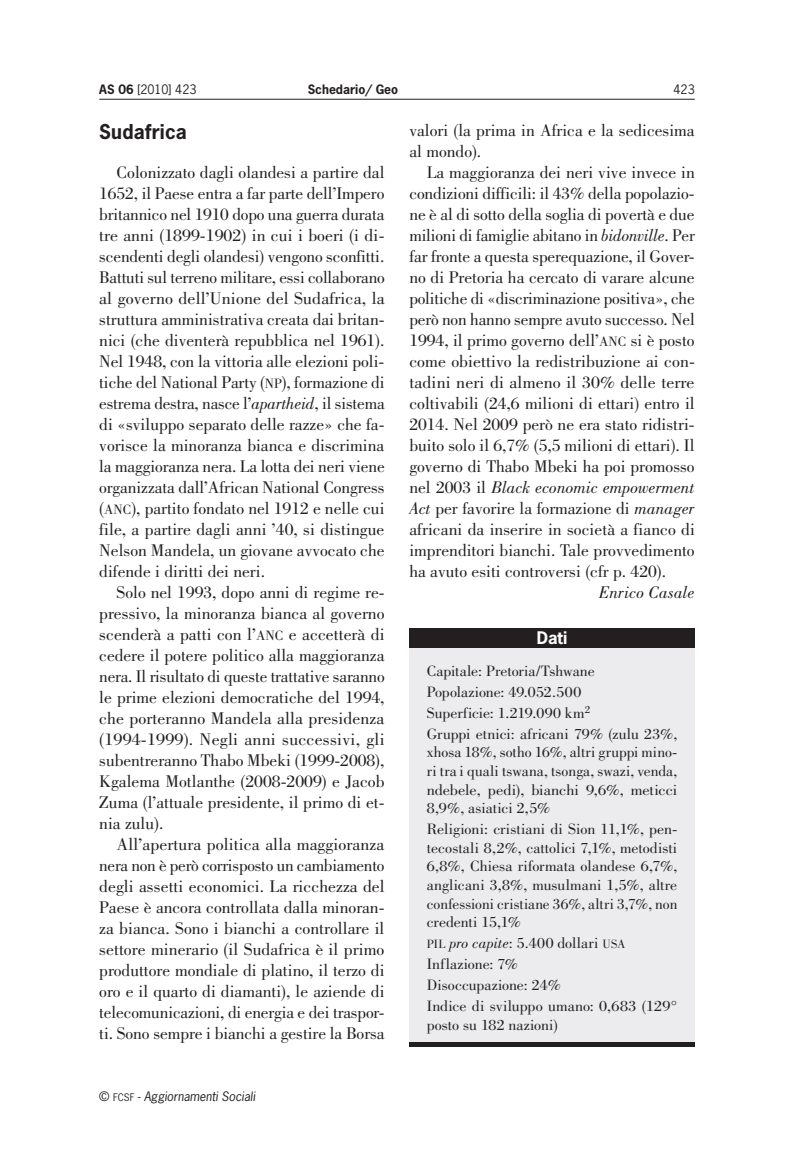
<style>
.page{position:relative;width:794px;height:1166px;background:#fff}
.page>*{position:absolute;margin:0;border:0;box-sizing:border-box;transform-origin:0 0}
.t1{font:700 19.25px "News Gothic Std";letter-spacing:.01em;color:#231f20}
.t2{font:17.5px/21px "Bodoni Std";color:#231f20;text-align:justify}
.t3{font:italic 17.5px "Bodoni Std";letter-spacing:.005em;color:#231f20}
.t4{font:700 16.28px "News Gothic Std";color:#fff}
.t5{font:15.58px/18.6px "Bodoni Std";color:#231f20}
.t6{font:italic 12.25px "News Gothic Std";color:#231f20}
.t7{font:12.25px "News Gothic Std";color:#231f20}
.t8{font:700 12.25px "News Gothic Std";color:#231f20}
.s1{font-weight:700}
.s2{font-family:"Bodoni Std Book SC800";font-size:14px}
.s3{font-style:italic}
.s4{font-style:normal}
.s5{font-family:"News Gothic Std SC800";font-style:normal;font-size:9.8px}
.s6{font-family:"Bodoni Std Book SC800";font-size:12.42px}
</style>
<div class="page">
<hr style="left:99px;top:99px;width:595px;height:1px;background:#231f20">
<div style="left:409px;top:641px;width:285px;height:404px;background:#ececee"></div>
<div style="left:409px;top:628px;width:285px;height:20px;background:#231f20"></div>
<div style="left:409px;top:1042px;width:285px;height:5px;background:#231f20"></div>
<p class="t7" style="left:99px;top:81px;width:99px"><span class="s1">AS 06</span> [2010] 423</p>
<p class="t8" style="left:308px;top:81px;width:92px">Schedario/ Geo</p>
<p class="t7" style="left:673px;top:81px;width:23px">423</p>
<p class="t1" style="left:99px;top:119px;width:89px">Sudafrica</p>
<p class="t2" style="left:99px;top:162px;width:287px;text-indent:17px">Colonizzato dagli olandesi a partire dal 1652, il Paese entra a far parte dell’Impero britannico nel 1910 dopo una guerra durata tre anni (1899-1902) in cui i boeri (i di&shy;scendenti degli olandesi) vengono sconfitti.<br>Battuti sul terreno militare, essi collaborano al governo dell’Unione del Sudafrica, la struttura amministrativa creata dai britan&shy;nici (che diventerà repubblica nel 1961).<br>Nel 1948, con la vittoria alle elezioni poli&shy;tiche del National Party (<span class="s2">NP</span>), formazione di estrema destra, nasce l’<span class="s3">apartheid</span>, il sistema di «sviluppo separato delle razze» che fa&shy;vorisce la minoranza bianca e discrimina la maggioranza nera. La lotta dei neri viene organizzata dall’African National Congress (<span class="s2">ANC</span>), partito fondato nel 1912 e nelle cui file, a partire dagli anni ’40, si distingue Nelson Mandela, un giovane avvocato che difende i diritti dei neri.</p>
<p class="t2" style="left:99px;top:582px;width:287px;text-indent:17px">Solo nel 1993, dopo anni di regime re&shy;pressivo, la minoranza bianca al governo scenderà a patti con l’<span class="s2">ANC</span> e accetterà di cedere il potere politico alla maggioranza nera. Il risultato di queste trattative saranno le prime elezioni democratiche del 1994, che porteranno Mandela alla presidenza (1994-1999). Negli anni successivi, gli subentreranno Thabo Mbeki (1999-2008), Kgalema Motlanthe (2008-2009) e Jacob Zuma (l’attuale presidente, il primo di et&shy;nia zulu).</p>
<p class="t2" style="left:99px;top:834px;width:287px;text-indent:17px">All’apertura politica alla maggioranza nera non è però corrisposto un cambiamento degli assetti economici. La ricchezza del Paese è ancora controllata dalla minoran&shy;za bianca. Sono i bianchi a controllare il settore minerario (il Sudafrica è il primo produttore mondiale di platino, il terzo di oro e il quarto di diamanti), le aziende di telecomunicazioni, di energia e dei traspor&shy;ti. Sono sempre i bianchi a gestire la Borsa</p>
<p class="t6" style="left:99px;top:1088px;width:157px"><span class="s4">©</span> <span class="s5">fcsf</span> <span class="s4">-</span> Aggiornamenti Sociali</p>
<p class="t2" style="left:409px;top:120px;width:287px">valori (la prima in Africa e la sedicesima al mondo).</p>
<p class="t2" style="left:409px;top:162px;width:287px;text-indent:17px">La maggioranza dei neri vive invece in condizioni difficili: il 43% della popolazio&shy;ne è al di sotto della soglia di povertà e due milioni di famiglie abitano in <span class="s3">bidonville</span>. Per far fronte a questa sperequazione, il Gover&shy;no di Pretoria ha cercato di varare alcune politiche di «discriminazione positiva», che però non hanno sempre avuto successo. Nel 1994, il primo governo dell’<span class="s2">ANC</span> si è posto come obiettivo la redistribuzione ai con&shy;tadini neri di almeno il 30% delle terre coltivabili (24,6 milioni di ettari) entro il 2014. Nel 2009 però ne era stato ridistri&shy;buito solo il 6,7% (5,5 milioni di ettari). Il governo di Thabo Mbeki ha poi promosso nel 2003 il <span class="s3">Black economic empowerment Act</span> per favorire la formazione di <span class="s3">manager </span>africani da inserire in società a fianco di imprenditori bianchi. Tale provvedimento ha avuto esiti controversi (cfr p. 420).</p>
<p class="t3" style="left:599px;top:583px;width:97px">Enrico Casale</p>
<p class="t4" style="left:537px;top:627px;width:32px">Dati</p>
<p class="t5" style="left:427px;top:660px;width:252px;line-height:21px">Capitale: Pretoria/Tshwane<br>Popolazione: 49.052.500<br>Superficie: 1.219.090 km<sup>2<br></sup>Gruppi etnici: africani 79% (zulu 23%,</p>
<p class="t5" style="left:427px;top:743px;width:252px;text-align:justify">xhosa 18%, sotho 16%, altri gruppi mino&shy;ri tra i quali tswana, tsonga, swazi, venda, ndebele, pedi), bianchi 9,6%, meticci 8,9%, asiatici 2,5%</p>
<p class="t5" style="left:427px;top:820px;width:252px;text-align:justify">Religioni: cristiani di Sion 11,1%, pen&shy;tecostali 8,2%, cattolici 7,1%, metodisti 6,8%, Chiesa riformata olandese 6,7%, anglicani 3,8%, musulmani 1,5%, altre confessioni cristiane 36%, altri 3,7%, non credenti 15,1%</p>
<p class="t5" style="left:427px;top:933px;width:252px;line-height:21px"><span class="s6">PIL</span> <span class="s3">pro capite</span>: 5.400 dollari <span class="s6">USA<br></span>Inflazione: 7%<br>Disoccupazione: 24%<br>Indice di sviluppo umano: 0,683 (129°</p>
<p class="t5" style="left:427px;top:1016px;width:132px">posto su 182 nazioni)</p>
</div>
